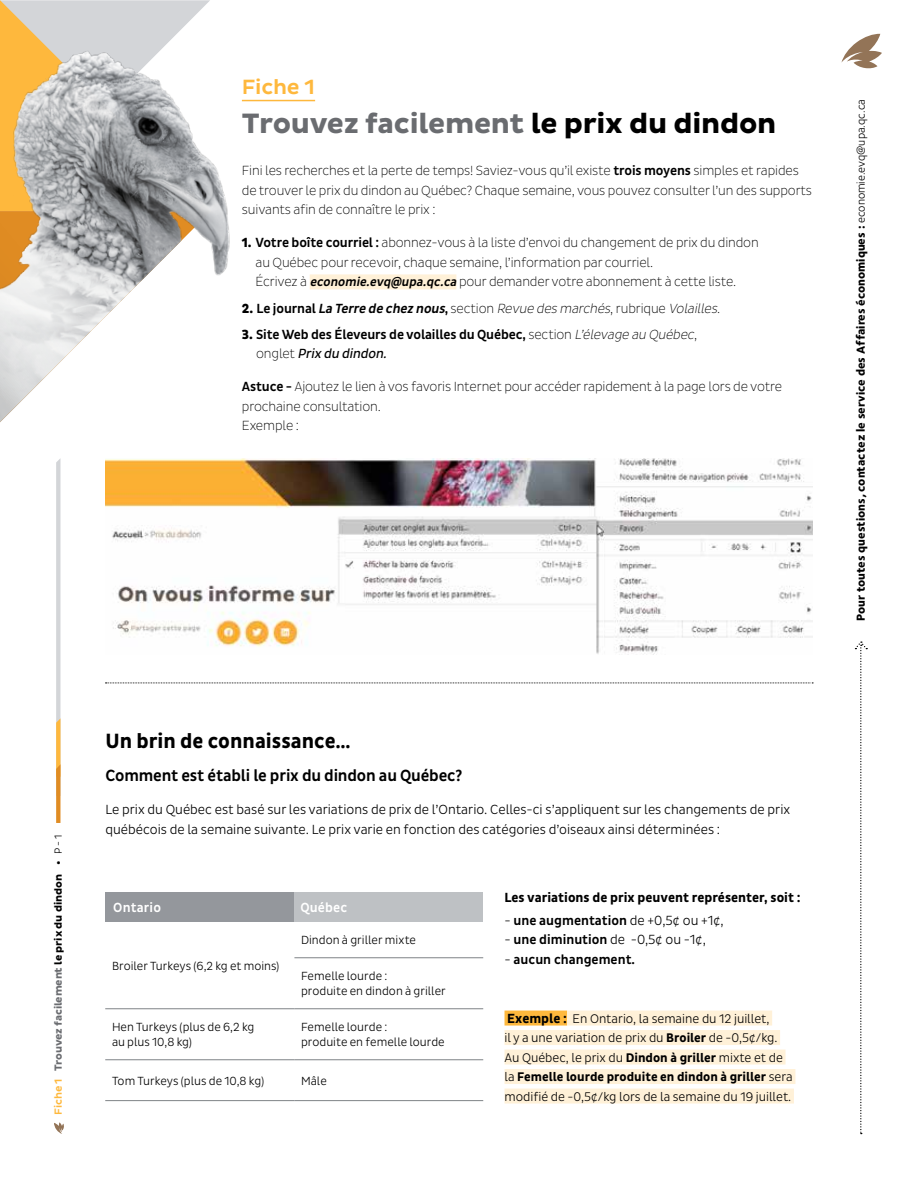
<style>
.page{position:relative;width:918px;height:1188px;background:#fff}
.page>*{position:absolute;margin:0;border:0;box-sizing:border-box;transform-origin:0 0}
.t1{font:700 28.5px "Pluto Sans";letter-spacing:-.01em;color:#6a6c70}
.t2{font:700 21px "Pluto Sans Cond";color:#000}
.t3{font:500 21px "Pluto Sans";letter-spacing:-.01em;color:#feb83d}
.t4{font:500 16.5px "Pluto Sans Cond";letter-spacing:-.01em;color:#000}
.t5{font:300 13.5px/19.5px "Pluto Sans Cond Ex";letter-spacing:-.01em;color:#000}
.t6{font:300 13.5px/19.5px "Pluto Sans Cond";color:#000}
.t7{font:500 13.5px/19.5px "Pluto Sans Cond";letter-spacing:-.01em;color:#000}
.t8{font:italic 300 13.5px "Pluto Sans Cond Ex";color:#000}
.t9{font:700 13.5px "Pluto Sans Cond";color:#000}
.t10{font:500 13.5px "Pluto Sans Cond";letter-spacing:.01em;color:#fff}
.t11{font:300 12.75px/19.5px "Pluto Sans Cond";color:#000}
.t12{font:300 12px/15px "Pluto Sans Cond";letter-spacing:.005em;color:#000}
.t13{font:800 12px "Foundry Sterling";color:#000}
.t14{font:700 10.5px "Pluto Sans";letter-spacing:-.01em;color:#6a6c70}
.s1{color:#000}
.s2{font-family:"Pluto Sans Cond";font-weight:500}
.s3{font-family:"Pluto Sans Cond";font-weight:800}
.s4{font-family:"Pluto Sans Cond";font-weight:500;font-style:italic;font-size:12.75px}
.s5{font-family:"Pluto Sans Cond";font-weight:800;font-style:normal}
.s6{font-family:"Pluto Sans Cond";font-weight:500;font-style:normal}
.s7{font-style:normal}
.s8{font-weight:800}
.s9{font-family:"Pluto Sans Cond Ex";font-weight:300}
.s10{font-family:"Pluto Sans Cond Ex";font-weight:300;font-style:italic}
.s11{font-weight:400;font-style:italic}
.s12{font-weight:400}
.s13{font-weight:500;color:#feb83d}
.s14{font-family:"Pluto Sans Cond";font-weight:300;color:#000}
.s15{font-weight:300}
.s16{font-weight:500}
.s17{font-weight:700;font-size:13.5px}
.s18{font-weight:700}
</style>
<div class="page">
<svg style="left:54px;top:1122px;width:10px;height:12px"></svg>
<svg style="left:56px;top:459px;width:4px;height:364px"></svg>
<svg style="left:841px;top:34px;width:41px;height:35px"></svg>
<svg style="left:855px;top:641px;width:12px;height:493px"></svg>
<div style="left:310px;top:274px;width:146px;height:15px;background:#fff1d8"></div>
<img style="left:105px;top:458px;width:708px;height:196px">
<svg style="left:105px;top:683px;width:708px;height:1px"></svg>
<div style="left:105px;top:892px;width:189px;height:30px;background:#94979c"></div>
<div style="left:294px;top:892px;width:189px;height:30px;background:#bec1c4"></div>
<hr style="left:294px;top:1100px;width:189px;height:1px;background:#7f8387">
<hr style="left:105px;top:1100px;width:189px;height:1px;background:#7f8387">
<hr style="left:105px;top:1060px;width:189px;height:1px;background:#7f8387">
<hr style="left:294px;top:1060px;width:189px;height:1px;background:#7f8387">
<hr style="left:105px;top:1009px;width:189px;height:1px;background:#7f8387">
<hr style="left:294px;top:1009px;width:189px;height:1px;background:#7f8387">
<hr style="left:294px;top:958px;width:189px;height:1px;background:#7f8387">
<div style="left:505px;top:1011px;width:62px;height:15px;background:#feb83d"></div>
<div style="left:567px;top:1011px;width:205px;height:15px;background:#fff1d8"></div>
<div style="left:505px;top:1030px;width:275px;height:15px;background:#fff1d8"></div>
<div style="left:505px;top:1050px;width:281px;height:15px;background:#fff1d8"></div>
<div style="left:505px;top:1069px;width:290px;height:15px;background:#fff1d8"></div>
<div style="left:505px;top:1089px;width:289px;height:15px;background:#fff1d8"></div>
<hr style="left:242px;top:100px;width:73px;height:1px;background:#feb83d">
<svg style="left:0;top:0;width:230px;height:422px"></svg>
<h2 class="t3" style="left:242px;top:75px;width:74px">Fiche 1</h2>
<h1 class="t1" style="left:242px;top:107px;width:536px">Trouvez facilement <span class="s1">le prix du dindon</span></h1>
<p class="t5" style="left:242px;top:161px;width:572px">Fini les recherches et la perte de temps! Saviez-vous qu’il existe <span class="s2">trois moyens</span> simples et rapides de trouver le prix du dindon au Québec? Chaque semaine, vous pouvez consulter l’un des supports suivants afin de connaître le prix :</p>
<p class="t5" style="left:256px;top:233px;width:505px;text-indent:-14px"><span class="s3">1.</span> <span class="s2">Votre boîte courriel :</span> abonnez-vous à la liste d’envoi du changement de prix du dindon au Québec pour recevoir, chaque semaine, l’information par courriel.<br>Écrivez à <span class="s4">economie.evq@upa.qc.ca</span> pour demander votre abonnement à cette liste.</p>
<p class="t8" style="left:242px;top:300px;width:480px"><span class="s5">2 .</span> <span class="s6">Le j o u r n a l</span> <span class="s2">La Terre de chez nous</span><span class="s6">,</span> <span class="s7">s e c t i o n</span> Revue des marchés<span class="s7">, r u b r i q u e</span> Volailles<span class="s7">.</span></p>
<p class="t7" style="left:256px;top:325px;width:442px;text-indent:-14px"><span class="s8">3.</span> Site Web des Éleveurs de volailles du Québec, <span class="s9">section</span> <span class="s10">L’élevage au Québec</span><span class="s9">, o n g l e t</span> <span class="s11">Prix du dindon.</span></p>
<p class="t5" style="left:242px;top:377px;width:542px"><span class="s2">Astuce -</span> Ajoutez le lien à vos favoris Internet pour accéder rapidement à la page lors de votre prochaine consultation.<br>Exemple :</p>
<p class="t13" style="left:853px;top:621px;width:523px;rotate:-90deg">Pour toutes questions, contactez le service des Affaires économiques : <span class="s12">economie.evq@upa.qc.ca</span></p>
<p class="t14" style="left:52px;top:1115px;width:282px;rotate:-90deg"><span class="s13">Fiche 1</span> Trouvez facilement <span class="s1">le prix du dindon •</span> <span class="s14">P - 1</span></p>
<h2 class="t2" style="left:105px;top:729px;width:247px">Un brin de connaissance…</h2>
<p class="t4" style="left:105px;top:766px;width:358px">Comment est établi le prix du dindon au Québec?</p>
<p class="t6" style="left:105px;top:800px;width:686px">Le prix du Québec est basé sur les variations de prix de l’Ontario. Celles-ci s’appliquent sur les changements de prix québécois de la semaine suivante. Le prix varie en fonction des catégories d’oiseaux ainsi déterminées :</p>
<p class="t10" style="left:113px;top:900px;width:49px">Ontario</p>
<p class="t10" style="left:300px;top:900px;width:48px">Québec</p>
<p class="t12" style="left:112px;top:958px;width:169px">Broiler Turkeys (6,2 kg et moins)</p>
<p class="t12" style="left:301px;top:933px;width:117px">Dindon à griller mixte</p>
<p class="t12" style="left:301px;top:969px;width:146px">Femelle lourde :<br>produite en dindon à griller</p>
<p class="t12" style="left:112px;top:1020px;width:144px">Hen Turkeys (plus de 6,2 kg au plus 10,8 kg)</p>
<p class="t12" style="left:301px;top:1020px;width:145px">Femelle lourde :<br>produite en femelle lourde</p>
<p class="t12" style="left:112px;top:1073px;width:154px">Tom Turkeys (plus de 10,8 kg)</p>
<p class="t12" style="left:301px;top:1073px;width:27px">Mâle</p>
<p class="t9" style="left:505px;top:890px;width:298px">Les variations de prix peuvent représenter, soit :</p>
<p class="t7" style="left:505px;top:911px;width:221px"><span class="s15">-</span> une augmentation <span class="s15">de +0,5¢ ou +1¢,</span></p>
<p class="t6" style="left:505px;top:930px;width:203px">- <span class="s16">une diminution</span> de -0,5¢ ou -1¢,</p>
<p class="t7" style="left:505px;top:950px;width:132px"><span class="s15">-</span> aucun changement.</p>
<p class="t11" style="left:505px;top:1009px;width:290px"><span class="s17">Exemple :</span> En Ontario, la semaine du 12 juillet,<br>il y a une variation de prix du <span class="s18">Broiler</span> de -0,5¢/kg.<br>Au Québec, le prix du <span class="s18">Dindon à griller</span> mixte et de la <span class="s18">Femelle lourde produite en dindon à griller</span> sera modifié de -0,5¢/kg lors de la semaine du 19 juillet.</p>
</div>
